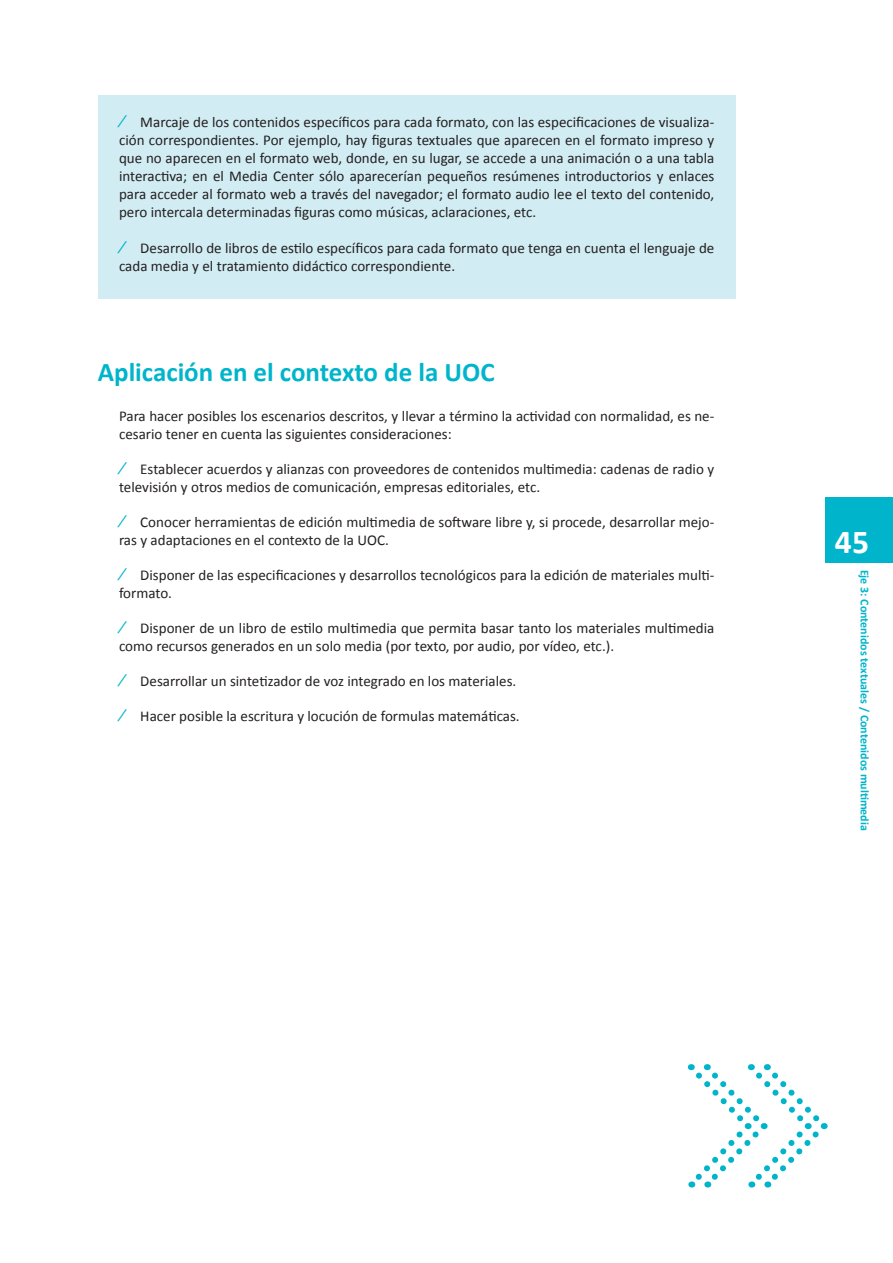
<style>
.page{position:relative;width:893px;height:1263px;background:#fff}
.page>*{position:absolute;margin:0;border:0;box-sizing:border-box;transform-origin:0 0}
.t1{font:700 33.6px "Calibri";color:#fff}
.t2{font:700 27px "Calibri";color:#00b5cb}
.t3{font:15px/18px "Calibri";color:#231f20}
.t4{font:700 12px "Calibri";color:#00b5cb}
.s1{font-size:18px;color:#00b5cb}
</style>
<div class="page">
<div style="left:825px;top:498px;width:68px;height:65px;background:#00b5cb"></div>
<div style="left:98px;top:95px;width:638px;height:204px;background:#d1ecf2"></div>
<svg style="left:687px;top:1064px;width:141px;height:124px"></svg>
<p class="t3" style="left:119px;top:113px;width:597px;text-align:justify"><span class="s1">⁄</span> Marcaje de los contenidos específicos para cada formato, con las especificaciones de visualiza&shy;ción correspondientes. Por ejemplo, hay figuras textuales que aparecen en el formato impreso y que no aparecen en el formato web, donde, en su lugar, se accede a una animación o a una tabla interactiva; en el Media Center sólo aparecerían pequeños resúmenes introductorios y enlaces para acceder al formato web a través del navegador; el formato audio lee el texto del contenido, pero intercala determinadas figuras como músicas, aclaraciones, etc.</p>
<p class="t3" style="left:119px;top:238px;width:597px"><span class="s1">⁄</span> Desarrollo de libros de estilo específicos para cada formato que tenga en cuenta el lenguaje de cada media y el tratamiento didáctico correspondiente.</p>
<h2 class="t2" style="left:98px;top:356px;width:398px">Aplicación en el contexto de la UOC</h2>
<p class="t3" style="left:119px;top:406px;width:597px">Para hacer posibles los escenarios descritos, y llevar a término la actividad con normalidad, es ne&shy;cesario tener en cuenta las siguientes consideraciones:</p>
<p class="t3" style="left:119px;top:459px;width:597px"><span class="s1">⁄</span> Establecer acuerdos y alianzas con proveedores de contenidos multimedia: cadenas de radio y televisión y otros medios de comunicación, empresas editoriales, etc.</p>
<p class="t3" style="left:119px;top:512px;width:597px"><span class="s1">⁄</span> Conocer herramientas de edición multimedia de software libre y, si procede, desarrollar mejo&shy;ras y adaptaciones en el contexto de la UOC.</p>
<p class="t3" style="left:119px;top:565px;width:597px"><span class="s1">⁄</span> Disponer de las especificaciones y desarrollos tecnológicos para la edición de materiales multi&shy;formato.</p>
<p class="t3" style="left:119px;top:618px;width:597px"><span class="s1">⁄</span> Disponer de un libro de estilo multimedia que permita basar tanto los materiales multimedia como recursos generados en un solo media (por texto, por audio, por vídeo, etc.).</p>
<p class="t3" style="left:119px;top:671px;width:399px"><span class="s1">⁄</span> Desarrollar un sintetizador de voz integrado en los materiales.</p>
<p class="t3" style="left:119px;top:706px;width:402px"><span class="s1">⁄</span> Hacer posible la escritura y locución de formulas matemáticas.</p>
<h1 class="t1" style="left:835px;top:521px;width:36px">45</h1>
<p class="t4" style="left:872px;top:569px;width:263px;rotate:90deg">Eje 3: Contenidos textuales / Contenidos multimedia</p>
</div>
